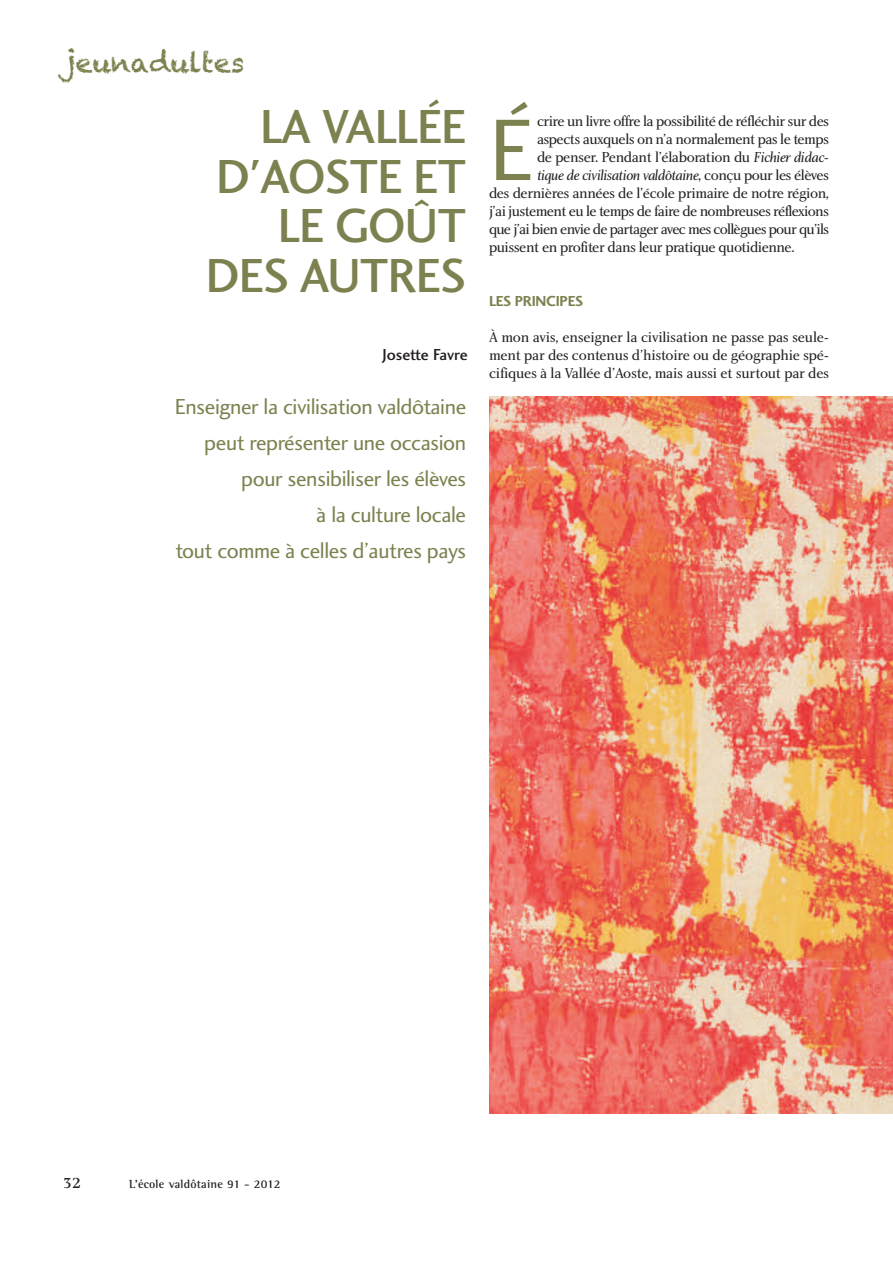
<style>
.page{position:relative;width:893px;height:1263px;background:#fff}
.page>*{position:absolute;margin:0;border:0;box-sizing:border-box;transform-origin:0 0}
.t1{font:90.3px "Charlotte Sans Book Plain";color:#7d814f}
.t2{font:49.5px/49.5px "Charlotte Sans Medium Plain";letter-spacing:-.02em;color:#7d814f;text-align:right}
.t3{font:27px "Chalkduster";color:#7d814f}
.t4{font:22.5px/36px "Charlotte Sans Book Plain";letter-spacing:-.02em;color:#7d814f;text-align:right}
.t5{font:16.5px "Charlotte Sans Medium Plain";letter-spacing:-.015em;color:#231f20}
.t6{font:15px/18px "Charlotte Book Plain";letter-spacing:-.035em;color:#231f20;text-align:justify}
.t7{font:15px "Charlotte Book Italic Plain";letter-spacing:-.035em;color:#231f20}
.t8{font:15px "Charlotte Sans Bold Plain";letter-spacing:-.02em;color:#7d814f}
.t9{font:15px "Charlotte Medium Plain";color:#231f20}
.t10{font:700 12px "Rotis Semi Serif";letter-spacing:.015em;color:#231f20}
.s1{font-family:"Charlotte Book Italic Plain"}
.s2{font-family:"Charlotte Book Plain"}
</style>
<div class="page">
<img style="left:489px;top:397px;width:404px;height:716px">
<h3 class="t3" style="left:63px;top:47px;width:183px">jeunadultes</h3>
<h2 class="t2" style="left:206px;top:107px;width:262px">LA VALLÉE<br>D'AOSTE ET<br>LE GOÛT<br>DES AUTRES</h2>
<p class="t5" style="left:382px;top:348px;width:87px">Josette Favre</p>
<h3 class="t4" style="left:175px;top:391px;width:293px">Enseigner la civilisation valdôtaine peut représenter une occasion pour sensibiliser les élèves<br>à la culture locale<br>tout comme à celles d’autres pays</h3>
<h1 class="t1" style="left:489px;top:116px;width:46px">É</h1>
<p class="t6" style="left:537px;top:113px;width:294px">crire un livre offre la possibilité de réfléchir sur des aspects auxquels on n’a normalement pas le temps de penser. Pendant l’élaboration du <span class="s1">Fichier didac-</span></p>
<p class="t7" style="left:537px;top:169px;width:294px">tique de civilisation valdôtaine<span class="s2">, conçu pour les élèves</span></p>
<p class="t6" style="left:489px;top:185px;width:342px">des dernières années de l’école primaire de notre région, j’ai justement eu le temps de faire de nombreuses réflexions que j’ai bien envie de partager avec mes collègues pour qu’ils puissent en profiter dans leur pratique quotidienne.</p>
<p class="t8" style="left:489px;top:295px;width:96px">LES PRINCIPES</p>
<p class="t6" style="left:489px;top:329px;width:342px">À mon avis, enseigner la civilisation ne passe pas seule&shy;ment par des contenus d’histoire ou de géographie spé&shy;cifiques à la Vallée d’Aoste, mais aussi et surtout par des</p>
<p class="t9" style="left:63px;top:1177px;width:20px">32</p>
<p class="t10" style="left:129px;top:1180px;width:153px">L’école valdôtaine 91 - 2012</p>
</div>
